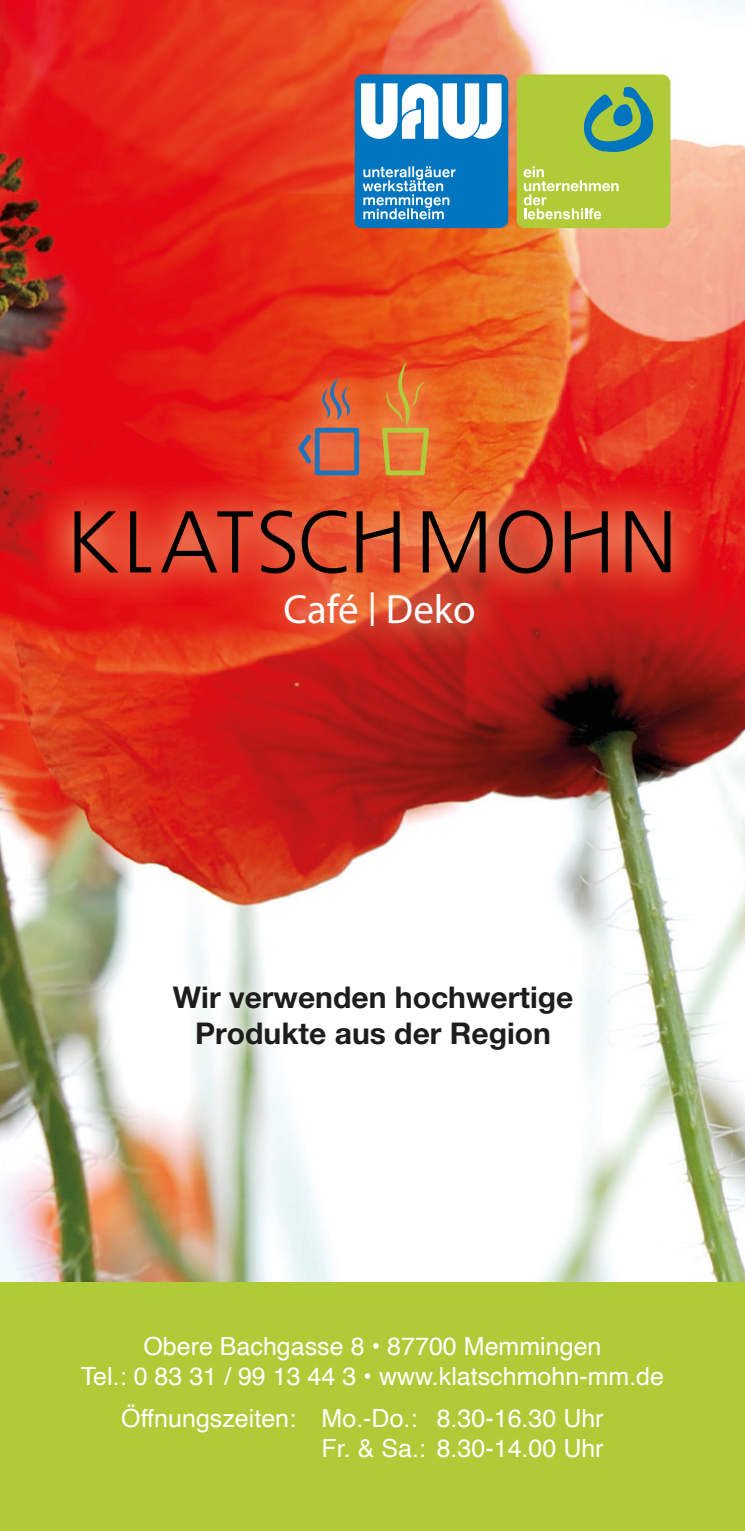
<style>
.page{position:relative;width:745px;height:1531px;background:#fff}
.page>*{position:absolute;margin:0;border:0;box-sizing:border-box;transform-origin:0 0}
.t1{font:41px "Myriad Pro";color:#fff}
.t2{font:700 30px/36px "Helvetica Neue LT Pro";color:#1d1d1b;text-align:center}
.t3{font:25px/30px "Helvetica";color:#fff;text-align:center}
</style>
<div class="page">
<img style="left:0;top:0;width:744px;height:1283px">
<img style="left:41px;top:336px;width:662px;height:320px">
<svg style="left:379px;top:360px;width:52px;height:118px;background:#e07931"></svg>
<svg style="left:74px;top:511px;width:44px;height:61px;background:#a03524"></svg>
<svg style="left:130px;top:511px;width:21px;height:61px"></svg>
<svg style="left:161px;top:511px;width:92px;height:61px;background:#af3826"></svg>
<svg style="left:261px;top:510px;width:34px;height:63px;background:#a03724"></svg>
<svg style="left:301px;top:510px;width:45px;height:63px;background:#b34125"></svg>
<svg style="left:356px;top:511px;width:43px;height:61px;background:#9e4225"></svg>
<svg style="left:564px;top:511px;width:43px;height:61px;background:#9a3423"></svg>
<svg style="left:422px;top:511px;width:63px;height:61px;background:#984a2b"></svg>
<svg style="left:498px;top:510px;width:54px;height:63px;background:#9b3625"></svg>
<svg style="left:625px;top:511px;width:45px;height:61px;background:#8f3424"></svg>
<svg style="left:294px;top:377px;width:67px;height:101px;background:#c45e47"></svg>
<div style="left:516px;top:74px;width:154px;height:154px;background:#afcb38;border-radius:9px"></div>
<svg style="left:523px;top:166px;width:95px;height:53px"></svg>
<svg style="left:354px;top:74px;width:154px;height:154px"></svg>
<svg style="left:583px;top:87px;width:71px;height:65px"></svg>
<div style="left:0;top:1283px;width:744px;height:248px;background:#afcb38"></div>
<img style="left:155px;top:967px;width:435px;height:102px">
<h1 class="t1" style="left:283px;top:583px;width:193px">Café | Deko</h1>
<p class="t2" style="left:173px;top:979px;width:401px">Wir verwenden hochwertige<br>Produkte aus der Region</p>
<p class="t3" style="left:81px;top:1331px;width:584px">Obere Bachgasse 8 • 87700 Memmingen<br>Tel.: 0 83 31 / 99 13 44 3 • www.klatschmohn-mm.de</p>
<p class="t3" style="left:121px;top:1403px;width:483px;text-align:right">Öffnungszeiten: Mo.-Do.: 8.30-16.30 Uhr<br>Fr. &amp; Sa.: 8.30-14.00 Uhr</p>
</div>
